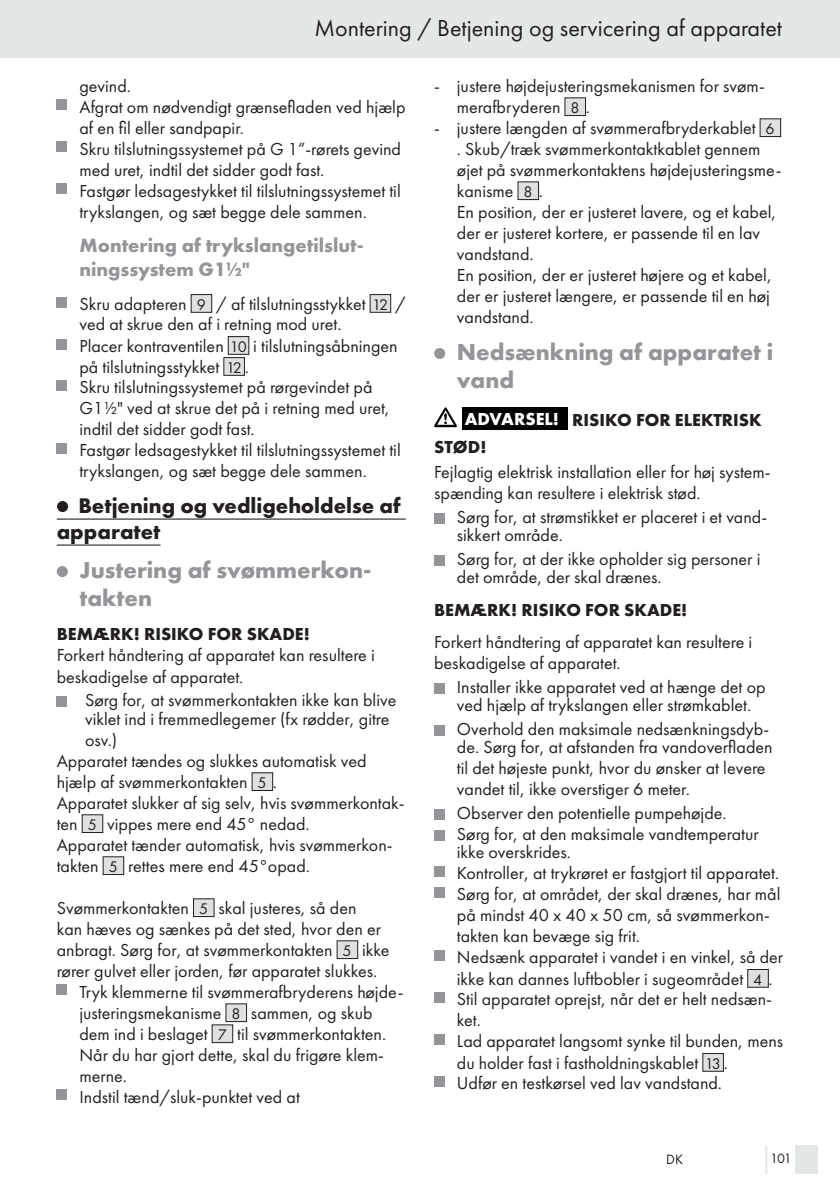
<style>
.page{position:relative;width:840px;height:1191px;background:#fff}
.page>*{position:absolute;margin:0;border:0;box-sizing:border-box;transform-origin:0 0}
.t1{font:700 24px/28px "Futura PT";color:#939598}
.t2{font:24px "Futura PT";color:#231f20}
.t3{font:700 22px/26px "Futura PT";color:#231f20}
.t4{font:700 20px/24px "Futura PT";color:#939598}
.t5{font:18px/21px "Futura PT";color:#231f20}
.t6{font:700 18px/27.2px "Futura PT";color:#231f20}
.t7{font:14px "Futura PT";color:#231f20}
.s1{font-size:16px}
.s2{color:#fff}
</style>
<div class="page">
<div style="left:0;top:0;width:839px;height:58px;background:#e3e7e7"></div>
<div style="left:794px;top:1145px;width:22px;height:29px;background:#e3e7e7"></div>
<hr style="left:764px;top:1145px;width:2px;height:29px;background:#e3e7e7">
<hr style="left:68px;top:518px;width:337px;height:1px;background:#231f20">
<hr style="left:57px;top:544px;width:103px;height:1px;background:#231f20">
<div style="left:57px;top:100px;width:10px;height:10px;background:#939598"></div>
<div style="left:57px;top:142px;width:10px;height:10px;background:#939598"></div>
<div style="left:57px;top:184px;width:10px;height:10px;background:#939598"></div>
<div style="left:57px;top:297px;width:10px;height:11px;background:#939598"></div>
<div style="left:191px;top:294px;width:21px;height:18px;background:#e0e0e1"></div>
<div style="left:191px;top:294px;width:21px;height:18px;border:1px solid #231f20"></div>
<div style="left:370px;top:294px;width:20px;height:18px;background:#e0e0e1"></div>
<div style="left:369px;top:294px;width:22px;height:18px;border:1px solid #231f20"></div>
<div style="left:57px;top:339px;width:10px;height:11px;background:#939598"></div>
<div style="left:228px;top:336px;width:21px;height:18px;background:#e0e0e1"></div>
<div style="left:228px;top:336px;width:21px;height:18px;border:1px solid #231f20"></div>
<div style="left:224px;top:357px;width:20px;height:18px;background:#e0e0e1"></div>
<div style="left:57px;top:380px;width:10px;height:11px;background:#939598"></div>
<div style="left:57px;top:443px;width:10px;height:11px;background:#939598"></div>
<div style="left:57px;top:501px;width:11px;height:11px;background:#231f20;border-radius:50%"></div>
<div style="left:57px;top:566px;width:11px;height:11px;background:#939598;border-radius:50%"></div>
<div style="left:57px;top:696px;width:10px;height:11px;background:#939598"></div>
<div style="left:252px;top:772px;width:20px;height:18px;background:#e0e0e1"></div>
<div style="left:252px;top:772px;width:21px;height:18px;border:1px solid #231f20"></div>
<div style="left:82px;top:814px;width:21px;height:18px;background:#e0e0e1"></div>
<div style="left:82px;top:814px;width:21px;height:18px;border:1px solid #231f20"></div>
<div style="left:103px;top:856px;width:21px;height:18px;background:#e0e0e1"></div>
<div style="left:193px;top:898px;width:21px;height:18px;background:#e0e0e1"></div>
<div style="left:337px;top:940px;width:20px;height:18px;background:#e0e0e1"></div>
<div style="left:57px;top:984px;width:10px;height:11px;background:#939598"></div>
<div style="left:226px;top:1003px;width:20px;height:18px;background:#e0e0e1"></div>
<div style="left:212px;top:1024px;width:20px;height:18px;background:#e0e0e1"></div>
<div style="left:57px;top:1089px;width:10px;height:11px;background:#939598"></div>
<div style="left:564px;top:98px;width:21px;height:18px;background:#e0e0e1"></div>
<div style="left:759px;top:119px;width:21px;height:18px;background:#e0e0e1"></div>
<div style="left:517px;top:182px;width:21px;height:18px;background:#e0e0e1"></div>
<div style="left:434px;top:348px;width:11px;height:11px;background:#939598;border-radius:50%"></div>
<svg style="left:434px;top:407px;width:22px;height:20px"></svg>
<div style="left:462px;top:407px;width:105px;height:23px;background:#030303"></div>
<div style="left:434px;top:513px;width:10px;height:11px;background:#939598"></div>
<div style="left:434px;top:555px;width:10px;height:11px;background:#939598"></div>
<div style="left:434px;top:683px;width:10px;height:10px;background:#939598"></div>
<div style="left:434px;top:725px;width:10px;height:10px;background:#939598"></div>
<div style="left:434px;top:809px;width:10px;height:10px;background:#939598"></div>
<div style="left:434px;top:830px;width:10px;height:10px;background:#939598"></div>
<div style="left:434px;top:866px;width:10px;height:10px;background:#939598"></div>
<div style="left:434px;top:887px;width:10px;height:10px;background:#939598"></div>
<div style="left:434px;top:950px;width:10px;height:10px;background:#939598"></div>
<div style="left:747px;top:969px;width:20px;height:18px;background:#e0e0e1"></div>
<div style="left:747px;top:969px;width:21px;height:18px;border:1px solid #231f20"></div>
<div style="left:434px;top:992px;width:10px;height:10px;background:#939598"></div>
<div style="left:434px;top:1034px;width:10px;height:10px;background:#939598"></div>
<div style="left:702px;top:1053px;width:21px;height:18px;background:#e0e0e1"></div>
<div style="left:434px;top:1076px;width:10px;height:10px;background:#939598"></div>
<h1 class="t2" style="left:314px;top:14px;width:469px">Montering / Betjening og servicering af apparatet</h1>
<p class="t5" style="left:79px;top:75px;width:327px">gevind.<br>Afgrat om nødvendigt grænsefladen ved hjælp af en fil eller sandpapir.<br>Skru tilslutningssystemet på G 1”-rørets gevind med uret, indtil det sidder godt fast.<br>Fastgør ledsagestykket til tilslutningssystemet til trykslangen, og sæt begge dele sammen.</p>
<p class="t4" style="left:79px;top:232px;width:286px">Montering af trykslangetilslut&shy;ningssystem G1½"</p>
<p class="t5" style="left:79px;top:293px;width:327px">Skru adapteren <span class="s1">9</span> / af tilslutningsstykket <span class="s1">12</span> / ved at skrue den af i retning mod uret.<br>Placer kontraventilen <span class="s1">10</span> i tilslutningsåbningen på tilslutningsstykket <span class="s1">12</span> .<br>Skru tilslutningssystemet på rørgevindet på G1½" ved at skrue det på i retning med uret, indtil det sidder godt fast.<br>Fastgør ledsagestykket til tilslutningssystemet til trykslangen, og sæt begge dele sammen.</p>
<p class="t3" style="left:57px;top:492px;width:345px;text-indent:22px">Betjening og vedligeholdelse af apparatet</p>
<h1 class="t1" style="left:79px;top:555px;width:294px">Justering af svømmerkon&shy;takten</h1>
<p class="t6" style="left:57px;top:620px;width:254px">BEMÆRK! RISIKO FOR SKADE!</p>
<p class="t5" style="left:57px;top:645px;width:319px">Forkert håndtering af apparatet kan resultere i beskadigelse af apparatet.</p>
<p class="t5" style="left:85px;top:691px;width:312px;line-height:18px">Sørg for, at svømmerkontakten ikke kan blive viklet ind i fremmedlegemer (fx rødder, gitre</p>
<p class="t5" style="left:57px;top:729px;width:349px;text-indent:28px">osv.)<br>Apparatet tændes og slukkes automatisk ved hjælp af svømmerkontakten <span class="s1">5</span> .<br>Apparatet slukker af sig selv, hvis svømmerkontak&shy;ten <span class="s1">5</span> vippes mere end 45° nedad.<br>Apparatet tænder automatisk, hvis svømmerkon&shy;takten <span class="s1">5</span> rettes mere end 45°opad.</p>
<p class="t5" style="left:57px;top:897px;width:301px">Svømmerkontakten <span class="s1">5</span> skal justeres, så den</p>
<p class="t5" style="left:57px;top:918px;width:325px">kan hæves og sænkes på det sted, hvor den er</p>
<p class="t5" style="left:57px;top:939px;width:334px">anbragt. Sørg for, at svømmerkontakten <span class="s1">5</span> ikke</p>
<p class="t5" style="left:57px;top:960px;width:322px">rører gulvet eller jorden, før apparatet slukkes.</p>
<p class="t5" style="left:79px;top:981px;width:325px">Tryk klemmerne til svømmerafbryderens højde-</p>
<p class="t5" style="left:79px;top:1002px;width:294px">justeringsmekanisme <span class="s1">8</span> sammen, og skub</p>
<p class="t5" style="left:79px;top:1023px;width:308px">dem ind i beslaget <span class="s1">7</span> til svømmerkontakten.</p>
<p class="t5" style="left:79px;top:1044px;width:306px">Når du har gjort dette, skal du frigøre klem-</p>
<p class="t5" style="left:79px;top:1065px;width:49px">merne.</p>
<p class="t5" style="left:79px;top:1086px;width:222px">Indstil tænd/sluk-punktet ved at</p>
<p class="t5" style="left:456px;top:75px;width:309px;text-indent:-23px">- justere højdejusteringsmekanismen for svøm&shy;merafbryderen <span class="s1">8</span> .</p>
<p class="t5" style="left:456px;top:117px;width:326px;text-indent:-23px">- justere længden af svømmerafbryderkablet <span class="s1">6 </span>. Skub/træk svømmerkontaktkablet gennem øjet på svømmerkontaktens højdejusteringsme&shy;kanisme <span class="s1">8</span> .<br>En position, der er justeret lavere, og et kabel, der er justeret kortere, er passende til en lav vandstand.<br>En position, der er justeret højere og et kabel, der er justeret længere, er passende til en høj vandstand.</p>
<h1 class="t1" style="left:456px;top:337px;width:318px">Nedsænkning af apparatet i vand</h1>
<p class="t6" style="left:434px;top:406px;width:329px;text-indent:31px"><span class="s2">ADVARSEL!</span> RISIKO FOR ELEKTRISK<br>STØD!</p>
<p class="t5" style="left:434px;top:462px;width:338px">Fejlagtig elektrisk installation eller for høj system&shy;spænding kan resultere i elektrisk stød.</p>
<p class="t5" style="left:456px;top:508px;width:311px;line-height:18px">Sørg for, at strømstikket er placeret i et vand&shy;sikkert område.</p>
<p class="t5" style="left:456px;top:550px;width:305px;line-height:18px">Sørg for, at der ikke opholder sig personer i det område, der skal drænes.</p>
<p class="t6" style="left:434px;top:595px;width:254px">BEMÆRK! RISIKO FOR SKADE!</p>
<p class="t5" style="left:434px;top:631px;width:319px">Forkert håndtering af apparatet kan resultere i beskadigelse af apparatet.</p>
<p class="t5" style="left:456px;top:678px;width:310px;line-height:18px">Installer ikke apparatet ved at hænge det op ved hjælp af trykslangen eller strømkablet.</p>
<p class="t5" style="left:456px;top:720px;width:317px;line-height:18px">Overhold den maksimale nedsænkningsdyb&shy;de. Sørg for, at afstanden fra vandoverfladen</p>
<p class="t5" style="left:456px;top:757px;width:310px">til det højeste punkt, hvor du ønsker at levere vandet til, ikke overstiger 6 meter.</p>
<p class="t5" style="left:456px;top:802px;width:303px">Observer den potentielle pumpehøjde.<br>Sørg for, at den maksimale vandtemperatur</p>
<p class="t5" style="left:456px;top:841px;width:327px">ikke overskrides.<br>Kontroller, at trykrøret er fastgjort til apparatet.<br>Sørg for, at området, der skal drænes, har mål på mindst 40 x 40 x 50 cm, så svømmerkon&shy;takten kan bevæge sig frit.<br>Nedsænk apparatet i vandet i en vinkel, så der ikke kan dannes luftbobler i sugeområdet <span class="s1">4</span> .<br>Stil apparatet oprejst, når det er helt nedsæn&shy;ket.<br>Lad apparatet langsomt synke til bunden, mens du holder fast i fastholdningskablet <span class="s1">13</span> .<br>Udfør en testkørsel ved lav vandstand.</p>
<p class="t7" style="left:666px;top:1150px;width:18px">DK</p>
<p class="t7" style="left:769px;top:1150px;width:23px">101</p>
</div>
